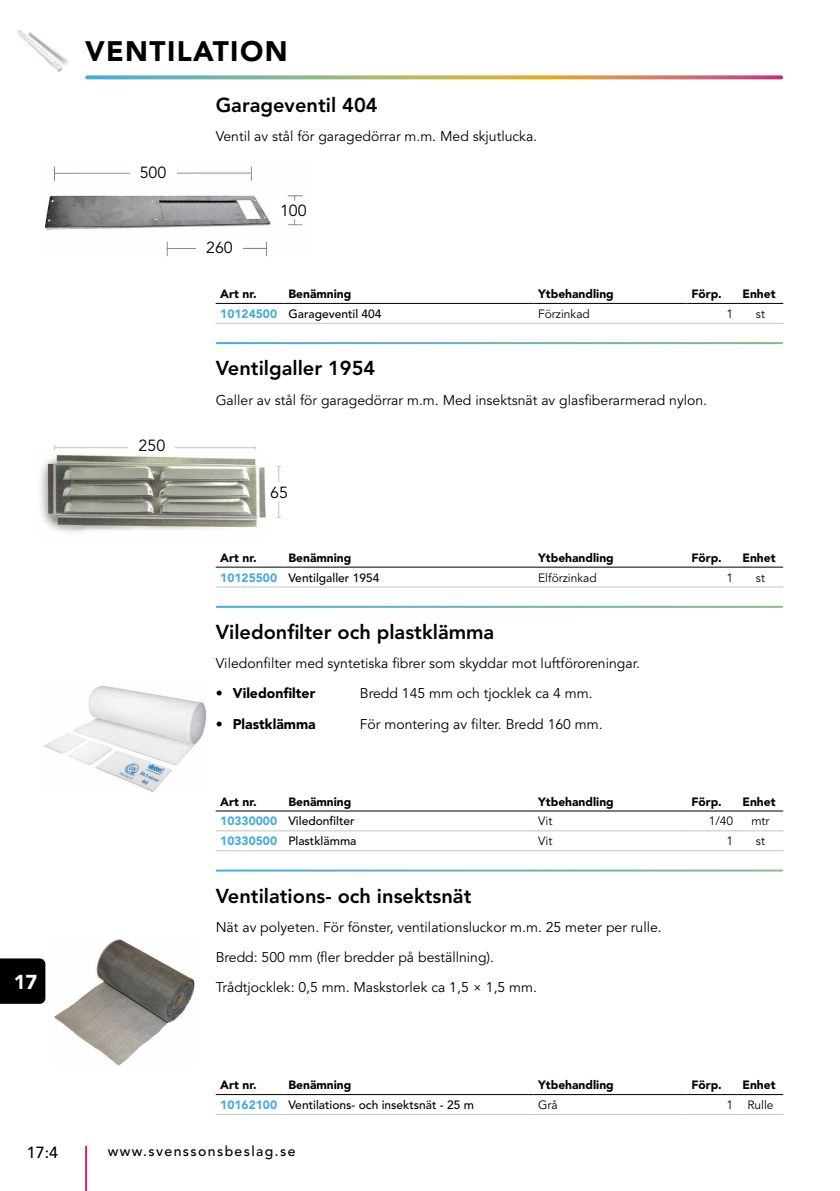
<style>
.page{position:relative;width:840px;height:1191px;background:#fff}
.page>*{position:absolute;margin:0;border:0;box-sizing:border-box;transform-origin:0 0}
.t1{font:900 28px "Avenir LT Std";letter-spacing:.05em;color:#000}
.t2{font:800 20px "Avenir LT Std";color:#000}
.t3{font:900 20px "Avenir LT Std";color:#fff}
.t4{font:16px "Avenir LT Std";color:#000}
.t5{font:500 16px "Avenir LT Std";color:#000}
.t6{font:14px/30px "Avenir LT Std";color:#000}
.t7{font:900 14px "Avenir LT Std";color:#000}
.t8{font:500 14px "Avenir LT Std";letter-spacing:.1em;color:#000}
.t9{font:900 12px "Avenir LT Std";color:#000}
.t10{font:500 12px "Avenir LT Std";color:#000}
.t11{font:12px "Avenir LT Std";color:#000}
.s1{color:#fff}
.s2{font-weight:900;color:#43acdd}
</style>
<div class="page">
<div style="left:0;top:958px;width:45px;height:45px;background:#000"></div>
<svg style="left:87px;top:75px;width:693px;height:4px;background:#b1a884"></svg>
<hr style="left:85px;top:1146px;width:2px;height:45px;background:#c42180">
<img style="left:17px;top:30px;width:51px;height:42px">
<hr style="left:215px;top:566px;width:68px;height:1px;background:#000">
<hr style="left:283px;top:566px;width:250px;height:1px;background:#000">
<hr style="left:533px;top:566px;width:153px;height:1px;background:#000">
<hr style="left:686px;top:566px;width:51px;height:1px;background:#000">
<hr style="left:737px;top:566px;width:45px;height:1px;background:#000">
<hr style="left:215px;top:586px;width:68px;height:1px;background:#c5c5c7">
<hr style="left:283px;top:586px;width:250px;height:1px;background:#c5c5c7">
<hr style="left:533px;top:586px;width:153px;height:1px;background:#c5c5c7">
<hr style="left:686px;top:586px;width:51px;height:1px;background:#c5c5c7">
<hr style="left:737px;top:586px;width:45px;height:1px;background:#c5c5c7">
<hr style="left:215px;top:810px;width:68px;height:1px;background:#000">
<hr style="left:283px;top:810px;width:250px;height:1px;background:#000">
<hr style="left:533px;top:810px;width:153px;height:1px;background:#000">
<hr style="left:686px;top:810px;width:51px;height:1px;background:#000">
<hr style="left:737px;top:810px;width:45px;height:1px;background:#000">
<hr style="left:215px;top:830px;width:68px;height:1px;background:#c5c5c7">
<hr style="left:283px;top:830px;width:250px;height:1px;background:#c5c5c7">
<hr style="left:533px;top:830px;width:153px;height:1px;background:#c5c5c7">
<hr style="left:686px;top:830px;width:51px;height:1px;background:#c5c5c7">
<hr style="left:737px;top:830px;width:45px;height:1px;background:#c5c5c7">
<hr style="left:215px;top:850px;width:68px;height:1px;background:#c5c5c7">
<hr style="left:283px;top:850px;width:250px;height:1px;background:#c5c5c7">
<hr style="left:533px;top:850px;width:153px;height:1px;background:#c5c5c7">
<hr style="left:686px;top:850px;width:51px;height:1px;background:#c5c5c7">
<hr style="left:737px;top:850px;width:45px;height:1px;background:#c5c5c7">
<img style="left:44px;top:685px;width:163px;height:107px">
<hr style="left:215px;top:303px;width:68px;height:1px;background:#000">
<hr style="left:283px;top:303px;width:250px;height:1px;background:#000">
<hr style="left:533px;top:303px;width:153px;height:1px;background:#000">
<hr style="left:686px;top:303px;width:51px;height:1px;background:#000">
<hr style="left:737px;top:303px;width:45px;height:1px;background:#000">
<hr style="left:215px;top:323px;width:68px;height:1px;background:#c5c5c7">
<hr style="left:283px;top:323px;width:250px;height:1px;background:#c5c5c7">
<hr style="left:533px;top:323px;width:153px;height:1px;background:#c5c5c7">
<hr style="left:686px;top:323px;width:51px;height:1px;background:#c5c5c7">
<hr style="left:737px;top:323px;width:45px;height:1px;background:#c5c5c7">
<img style="left:45px;top:166px;width:258px;height:90px">
<div style="left:130px;top:163px;width:46px;height:18px;background:#fff"></div>
<div style="left:196px;top:238px;width:46px;height:18px;background:#fff"></div>
<div style="left:270px;top:201px;width:46px;height:18px;background:#fff"></div>
<hr style="left:215px;top:1094px;width:68px;height:1px;background:#000">
<hr style="left:283px;top:1094px;width:250px;height:1px;background:#000">
<hr style="left:533px;top:1094px;width:153px;height:1px;background:#000">
<hr style="left:686px;top:1094px;width:51px;height:1px;background:#000">
<hr style="left:737px;top:1094px;width:45px;height:1px;background:#000">
<hr style="left:215px;top:1114px;width:68px;height:1px;background:#c5c5c7">
<hr style="left:283px;top:1114px;width:250px;height:1px;background:#c5c5c7">
<hr style="left:533px;top:1114px;width:153px;height:1px;background:#c5c5c7">
<hr style="left:686px;top:1114px;width:51px;height:1px;background:#c5c5c7">
<hr style="left:737px;top:1114px;width:45px;height:1px;background:#c5c5c7">
<img style="left:54px;top:939px;width:141px;height:127px">
<img style="left:40px;top:454px;width:225px;height:79px">
<hr style="left:54px;top:447px;width:201px;height:1px;background:#c5c5c7">
<div style="left:129px;top:436px;width:46px;height:17px;background:#fff"></div>
<hr style="left:278px;top:466px;width:1px;height:51px;background:#c5c5c7">
<div style="left:269px;top:482px;width:20px;height:19px;background:#fff"></div>
<h1 class="t1" style="left:85px;top:34px;width:204px">VENTILATION</h1>
<h2 class="t3" style="left:14px;top:969px;width:25px">17</h2>
<p class="t4" style="left:140px;top:163px;width:28px">500</p>
<p class="t4" style="left:138px;top:436px;width:28px">250</p>
<h2 class="t2" style="left:215px;top:93px;width:163px">Garageventil 404</h2>
<p class="t6" style="left:215px;top:122px;width:323px">Ventil av stål för garagedörrar m.m. Med skjutlucka.</p>
<p class="t4" style="left:206px;top:238px;width:28px">260</p>
<p class="t4" style="left:280px;top:201px;width:28px">100</p>
<p class="t9" style="left:220px;top:286px;width:41px">Art nr.<span class="s1">.</span></p>
<p class="t9" style="left:288px;top:286px;width:64px">Benämning</p>
<p class="t9" style="left:538px;top:286px;width:77px">Ytbehandling</p>
<p class="t9" style="left:691px;top:286px;width:32px">Förp.</p>
<p class="t9" style="left:742px;top:286px;width:35px">Enhet</p>
<p class="t10" style="left:220px;top:307px;width:163px"><span class="s2">10124500</span> Garageventil 404</p>
<p class="t11" style="left:538px;top:307px;width:53px">Förzinkad</p>
<p class="t11" style="left:726px;top:307px;width:8px">1</p>
<p class="t11" style="left:755px;top:307px;width:11px">st</p>
<h2 class="t2" style="left:215px;top:356px;width:161px">Ventilgaller 1954</h2>
<p class="t6" style="left:215px;top:385px;width:492px">Galler av stål för garagedörrar m.m. Med insektsnät av glasfiberarmerad nylon.</p>
<p class="t4" style="left:270px;top:483px;width:19px">65</p>
<p class="t9" style="left:220px;top:550px;width:41px">Art nr.<span class="s1">.</span></p>
<p class="t9" style="left:288px;top:550px;width:64px">Benämning</p>
<p class="t9" style="left:538px;top:550px;width:77px">Ytbehandling</p>
<p class="t9" style="left:691px;top:550px;width:32px">Förp.</p>
<p class="t9" style="left:742px;top:550px;width:35px">Enhet</p>
<p class="t10" style="left:220px;top:570px;width:160px"><span class="s2">10125500</span> Ventilgaller 1954</p>
<p class="t11" style="left:538px;top:570px;width:60px">Elförzinkad</p>
<p class="t11" style="left:726px;top:570px;width:8px">1</p>
<p class="t11" style="left:755px;top:570px;width:11px">st</p>
<h2 class="t2" style="left:215px;top:620px;width:280px">Viledonfilter och plastklämma</h2>
<p class="t6" style="left:215px;top:649px;width:425px">Viledonfilter med syntetiska fibrer som skyddar mot luftföroreningar.</p>
<p class="t7" style="left:215px;top:685px;width:101px">• Viledonfilter</p>
<p class="t6" style="left:359px;top:679px;width:234px">Bredd 145 mm och tjocklek ca 4 mm.</p>
<p class="t7" style="left:215px;top:715px;width:101px">• Plastklämma</p>
<p class="t6" style="left:359px;top:709px;width:244px">För montering av filter. Bredd 160 mm.</p>
<p class="t9" style="left:220px;top:794px;width:41px">Art nr.<span class="s1">.</span></p>
<p class="t9" style="left:288px;top:794px;width:64px">Benämning</p>
<p class="t9" style="left:538px;top:794px;width:77px">Ytbehandling</p>
<p class="t9" style="left:691px;top:794px;width:32px">Förp.</p>
<p class="t9" style="left:742px;top:794px;width:35px">Enhet</p>
<p class="t10" style="left:220px;top:814px;width:136px"><span class="s2">10330000</span> Viledonfilter</p>
<p class="t11" style="left:538px;top:814px;width:16px">Vit</p>
<p class="t11" style="left:708px;top:814px;width:26px">1/40</p>
<p class="t11" style="left:751px;top:814px;width:20px">mtr</p>
<p class="t10" style="left:220px;top:834px;width:138px"><span class="s2">10330500</span> Plastklämma</p>
<p class="t11" style="left:538px;top:834px;width:16px">Vit</p>
<p class="t11" style="left:726px;top:834px;width:8px">1</p>
<p class="t11" style="left:755px;top:834px;width:11px">st</p>
<h2 class="t2" style="left:215px;top:884px;width:257px">Ventilations- och insektsnät</h2>
<p class="t6" style="left:215px;top:912px;width:447px">Nät av polyeten. För fönster, ventilationsluckor m.m. 25 meter per rulle.<br>Bredd: 500 mm (fler bredder på beställning).<br>Trådtjocklek: 0,5 mm. Maskstorlek ca 1,5 × 1,5 mm.</p>
<p class="t9" style="left:220px;top:1077px;width:41px">Art nr.<span class="s1">.</span></p>
<p class="t9" style="left:288px;top:1077px;width:64px">Benämning</p>
<p class="t9" style="left:538px;top:1077px;width:77px">Ytbehandling</p>
<p class="t9" style="left:691px;top:1077px;width:32px">Förp.</p>
<p class="t9" style="left:742px;top:1077px;width:35px">Enhet</p>
<p class="t10" style="left:220px;top:1098px;width:255px"><span class="s2">10162100</span> Ventilations- och insektsnät - 25 m</p>
<p class="t11" style="left:538px;top:1098px;width:21px">Grå</p>
<p class="t11" style="left:726px;top:1098px;width:49px">1 Rulle</p>
<p class="t5" style="left:27px;top:1143px;width:33px">17:4</p>
<p class="t8" style="left:108px;top:1143px;width:189px">www.svenssonsbeslag.se</p>
</div>
